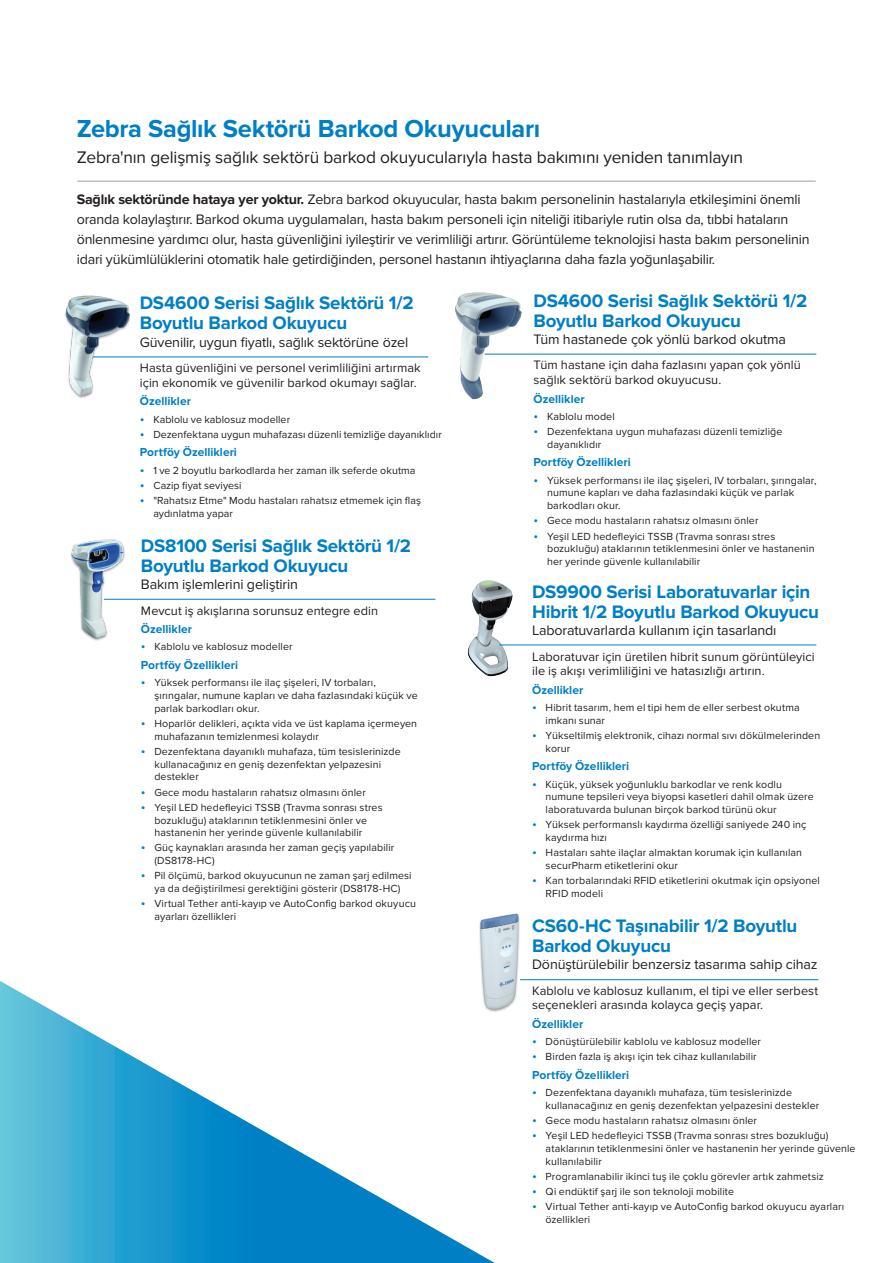
<style>
.page{position:relative;width:893px;height:1263px;background:#fff}
.page>*{position:absolute;margin:0;border:0;box-sizing:border-box;transform-origin:0 0}
.t1{font:700 25.5px "Proxima Nova";letter-spacing:-.015em;color:#007fc5}
.Product_Name{font:700 18.75px/20.1px "Proxima Nova";letter-spacing:-.01em;color:#007fc5}
.Subhead{font:17.4px "Proxima Nova";letter-spacing:-.01em;color:#231f20}
.body_copy_black{font:14.25px/20.1px "Proxima Nova";letter-spacing:-.015em;color:#231f20}
.Product_Subhead{font:14.25px "Proxima Nova";letter-spacing:-.01em;color:#231f20}
.Product_Body{font:12.75px/14.7px "Proxima Nova";letter-spacing:.005em;color:#231f20}
.Product_Subhead_3{font:700 12px "Proxima Nova";color:#007fc5}
.t2{font:10.65px/12.8px "Proxima Nova";letter-spacing:.01em;color:#231f20}
.s1{font-weight:700}
.s2{font-size:13.5px;color:#007fc5}
</style>
<div class="page">
<hr style="left:77px;top:181px;width:739px;height:1px;background:#a09e9e">
<img style="left:455px;top:292px;width:70px;height:108px">
<hr style="left:485px;top:354px;width:331px;height:1px;background:#007fc5">
<img style="left:467px;top:580px;width:61px;height:97px">
<hr style="left:499px;top:645px;width:317px;height:1px;background:#007fc5">
<hr style="left:104px;top:599px;width:331px;height:1px;background:#007fc5">
<img style="left:70px;top:539px;width:58px;height:102px">
<hr style="left:514px;top:979px;width:304px;height:1px;background:#007fc5">
<img style="left:479px;top:913px;width:41px;height:99px">
<hr style="left:91px;top:357px;width:337px;height:1px;background:#007fc5">
<img style="left:65px;top:295px;width:68px;height:103px">
<svg style="left:0;top:981px;width:495px;height:282px"></svg>
<p class="t1" style="left:77px;top:113px;width:465px">Zebra Sağlık Sektörü Barkod Okuyucuları</p>
<p class="Subhead" style="left:77px;top:148px;width:668px">Zebra'nın gelişmiş sağlık sektörü barkod okuyucularıyla hasta bakımını yeniden tanımlayın</p>
<p class="body_copy_black" style="left:77px;top:189px;width:734px"><span class="s1">Sağlık sektöründe hataya yer yoktur.</span> Zebra barkod okuyucular, hasta bakım personelinin hastalarıyla etkileşimini önemli oranda kolaylaştırır. Barkod okuma uygulamaları, hasta bakım personeli için niteliği itibariyle rutin olsa da, tıbbi hataların önlenmesine yardımcı olur, hasta güvenliğini iyileştirir ve verimliliği artırır. Görüntüleme teknolojisi hasta bakım personelinin idari yükümlülüklerini otomatik hale getirdiğinden, personel hastanın ihtiyaçlarına daha fazla yoğunlaşabilir.</p>
<p class="Product_Name" style="left:534px;top:291px;width:275px">DS4600 Serisi Sağlık Sektörü 1/2<br>Boyutlu Barkod Okuyucu</p>
<p class="Product_Subhead" style="left:534px;top:331px;width:254px">Tüm hastanede çok yönlü barkod okutma</p>
<p class="Product_Body" style="left:534px;top:358px;width:269px">Tüm hastane için daha fazlasını yapan çok yönlü sağlık sektörü barkod okuyucusu.</p>
<p class="Product_Subhead_3" style="left:534px;top:392px;width:53px">Özellikler</p>
<p class="t2" style="left:534px;top:410px;width:83px"><span class="s2">•</span> Kablolu model</p>
<p class="t2" style="left:547px;top:425px;width:237px;text-indent:-14px"><span class="s2">•</span> Dezenfektana uygun muhafazası düzenli temizliğe dayanıklıdır</p>
<p class="Product_Subhead_3" style="left:534px;top:455px;width:99px">Portföy Özellikleri</p>
<p class="t2" style="left:547px;top:474px;width:271px;text-indent:-14px"><span class="s2">•</span> Yüksek performansı ile ilaç şişeleri, IV torbaları, şırıngalar, numune kapları ve daha fazlasındaki küçük ve parlak barkodları okur.</p>
<p class="t2" style="left:534px;top:515px;width:226px"><span class="s2">•</span> Gece modu hastaların rahatsız olmasını önler</p>
<p class="t2" style="left:547px;top:530px;width:269px;text-indent:-14px"><span class="s2">•</span> Yeşil LED hedefleyici TSSB (Travma sonrası stres bozukluğu) ataklarının tetiklenmesini önler ve hastanenin her yerinde güvenle kullanılabilir</p>
<p class="Product_Name" style="left:532px;top:582px;width:288px">DS9900 Serisi Laboratuvarlar için<br>Hibrit 1/2 Boyutlu Barkod Okuyucu</p>
<p class="Product_Subhead" style="left:532px;top:622px;width:246px">Laboratuvarlarda kullanım için tasarlandı</p>
<p class="Product_Body" style="left:532px;top:649px;width:284px">Laboratuvar için üretilen hibrit sunum görüntüleyici ile iş akışı verimliliğini ve hatasızlığı artırın.</p>
<p class="Product_Subhead_3" style="left:532px;top:683px;width:53px">Özellikler</p>
<p class="t2" style="left:546px;top:701px;width:255px;text-indent:-14px"><span class="s2">•</span> Hibrit tasarım, hem el tipi hem de eller serbest okutma imkanı sunar</p>
<p class="t2" style="left:546px;top:729px;width:276px;text-indent:-14px"><span class="s2">•</span> Yükseltilmiş elektronik, cihazı normal sıvı dökülmelerinden korur</p>
<p class="Product_Subhead_3" style="left:532px;top:759px;width:99px">Portföy Özellikleri</p>
<p class="t2" style="left:546px;top:778px;width:270px;text-indent:-14px"><span class="s2">•</span> Küçük, yüksek yoğunluklu barkodlar ve renk kodlu numune tepsileri veya biyopsi kasetleri dahil olmak üzere laboratuvarda bulunan birçok barkod türünü okur</p>
<p class="t2" style="left:546px;top:819px;width:262px;text-indent:-14px"><span class="s2">•</span> Yüksek performanslı kaydırma özelliği saniyede 240 inç kaydırma hızı</p>
<p class="t2" style="left:546px;top:846px;width:258px;text-indent:-14px"><span class="s2">•</span> Hastaları sahte ilaçlar almaktan korumak için kullanılan securPharm etiketlerini okur</p>
<p class="t2" style="left:546px;top:874px;width:276px;text-indent:-14px"><span class="s2">•</span> Kan torbalarındaki RFID etiketlerini okutmak için opsiyonel<br>RFID modeli</p>
<p class="Product_Name" style="left:140px;top:293px;width:275px">DS4600 Serisi Sağlık Sektörü 1/2<br>Boyutlu Barkod Okuyucu</p>
<p class="Product_Subhead" style="left:140px;top:334px;width:270px">Güvenilir, uygun fiyatlı, sağlık sektörüne özel</p>
<p class="Product_Body" style="left:140px;top:361px;width:282px">Hasta güvenliğini ve personel verimliliğini artırmak için ekonomik ve güvenilir barkod okumayı sağlar.</p>
<p class="Product_Subhead_3" style="left:140px;top:394px;width:53px">Özellikler</p>
<p class="t2" style="left:140px;top:413px;width:152px"><span class="s2">•</span> Kablolu ve kablosuz modeller</p>
<p class="t2" style="left:140px;top:428px;width:304px"><span class="s2">•</span> Dezenfektana uygun muhafazası düzenli temizliğe dayanıklıdır</p>
<p class="Product_Subhead_3" style="left:140px;top:445px;width:99px">Portföy Özellikleri</p>
<p class="t2" style="left:140px;top:464px;width:277px"><span class="s2">•</span> 1 ve 2 boyutlu barkodlarda her zaman ilk seferde okutma</p>
<p class="t2" style="left:140px;top:479px;width:103px"><span class="s2">•</span> Cazip fiyat seviyesi</p>
<p class="t2" style="left:153px;top:494px;width:269px;text-indent:-14px"><span class="s2">•</span> "Rahatsız Etme" Modu hastaları rahatsız etmemek için flaş aydınlatma yapar</p>
<p class="Product_Name" style="left:141px;top:536px;width:272px">DS8100 Serisi Sağlık Sektörü 1/2<br>Boyutlu Barkod Okuyucu</p>
<p class="Product_Subhead" style="left:141px;top:576px;width:159px">Bakım işlemlerini geliştirin</p>
<p class="Product_Body" style="left:141px;top:603px;width:239px">Mevcut iş akışlarına sorunsuz entegre edin</p>
<p class="Product_Subhead_3" style="left:141px;top:622px;width:53px">Özellikler</p>
<p class="t2" style="left:141px;top:641px;width:153px"><span class="s2">•</span> Kablolu ve kablosuz modeller</p>
<p class="Product_Subhead_3" style="left:141px;top:658px;width:99px">Portföy Özellikleri</p>
<p class="t2" style="left:154px;top:676px;width:265px;text-indent:-14px"><span class="s2">•</span> Yüksek performansı ile ilaç şişeleri, IV torbaları, şırıngalar, numune kapları ve daha fazlasındaki küçük ve parlak barkodları okur.</p>
<p class="t2" style="left:154px;top:717px;width:264px;text-indent:-14px"><span class="s2">•</span> Hoparlör delikleri, açıkta vida ve üst kaplama içermeyen muhafazanın temizlenmesi kolaydır</p>
<p class="t2" style="left:154px;top:745px;width:248px;text-indent:-14px"><span class="s2">•</span> Dezenfektana dayanıklı muhafaza, tüm tesislerinizde kullanacağınız en geniş dezenfektan yelpazesini destekler</p>
<p class="t2" style="left:141px;top:786px;width:226px"><span class="s2">•</span> Gece modu hastaların rahatsız olmasını önler</p>
<p class="t2" style="left:154px;top:801px;width:230px;text-indent:-14px"><span class="s2">•</span> Yeşil LED hedefleyici TSSB (Travma sonrası stres bozukluğu) ataklarının tetiklenmesini önler ve hastanenin her yerinde güvenle kullanılabilir</p>
<p class="t2" style="left:154px;top:842px;width:241px;text-indent:-14px"><span class="s2">•</span> Güç kaynakları arasında her zaman geçiş yapılabilir (DS8178-HC)</p>
<p class="t2" style="left:141px;top:870px;width:272px;text-align:center"><span class="s2">•</span> Pil ölçümü, barkod okuyucunun ne zaman şarj edilmesi ya da değiştirilmesi gerektiğini gösterir (DS8178-HC)</p>
<p class="t2" style="left:154px;top:897px;width:263px;text-indent:-14px"><span class="s2">•</span> Virtual Tether anti-kayıp ve AutoConfig barkod okuyucu ayarları özellikleri</p>
<p class="Product_Name" style="left:532px;top:916px;width:267px">CS60-HC Taşınabilir 1/2 Boyutlu<br>Barkod Okuyucu</p>
<p class="Product_Subhead" style="left:532px;top:956px;width:287px">Dönüştürülebilir benzersiz tasarıma sahip cihaz</p>
<p class="Product_Body" style="left:532px;top:983px;width:287px">Kablolu ve kablosuz kullanım, el tipi ve eller serbest seçenekleri arasında kolayca geçiş yapar.</p>
<p class="Product_Subhead_3" style="left:532px;top:1017px;width:53px">Özellikler</p>
<p class="t2" style="left:532px;top:1035px;width:230px"><span class="s2">•</span> Dönüştürülebilir kablolu ve kablosuz modeller</p>
<p class="t2" style="left:532px;top:1050px;width:226px"><span class="s2">•</span> Birden fazla iş akışı için tek cihaz kullanılabilir</p>
<p class="Product_Subhead_3" style="left:532px;top:1068px;width:99px">Portföy Özellikleri</p>
<p class="t2" style="left:546px;top:1086px;width:275px;text-indent:-14px"><span class="s2">•</span> Dezenfektana dayanıklı muhafaza, tüm tesislerinizde kullanacağınız en geniş dezenfektan yelpazesini destekler</p>
<p class="t2" style="left:532px;top:1114px;width:226px"><span class="s2">•</span> Gece modu hastaların rahatsız olmasını önler</p>
<p class="t2" style="left:546px;top:1129px;width:311px;text-indent:-14px"><span class="s2">•</span> Yeşil LED hedefleyici TSSB (Travma sonrası stres bozukluğu) ataklarının tetiklenmesini önler ve hastanenin her yerinde güvenle kullanılabilir</p>
<p class="t2" style="left:532px;top:1170px;width:293px"><span class="s2">•</span> Programlanabilir ikinci tuş ile çoklu görevler artık zahmetsiz</p>
<p class="t2" style="left:532px;top:1185px;width:203px"><span class="s2">•</span> Qi endüktif şarj ile son teknoloji mobilite</p>
<p class="t2" style="left:546px;top:1200px;width:300px;text-indent:-14px"><span class="s2">•</span> Virtual Tether anti-kayıp ve AutoConfig barkod okuyucu ayarları özellikleri</p>
</div>
